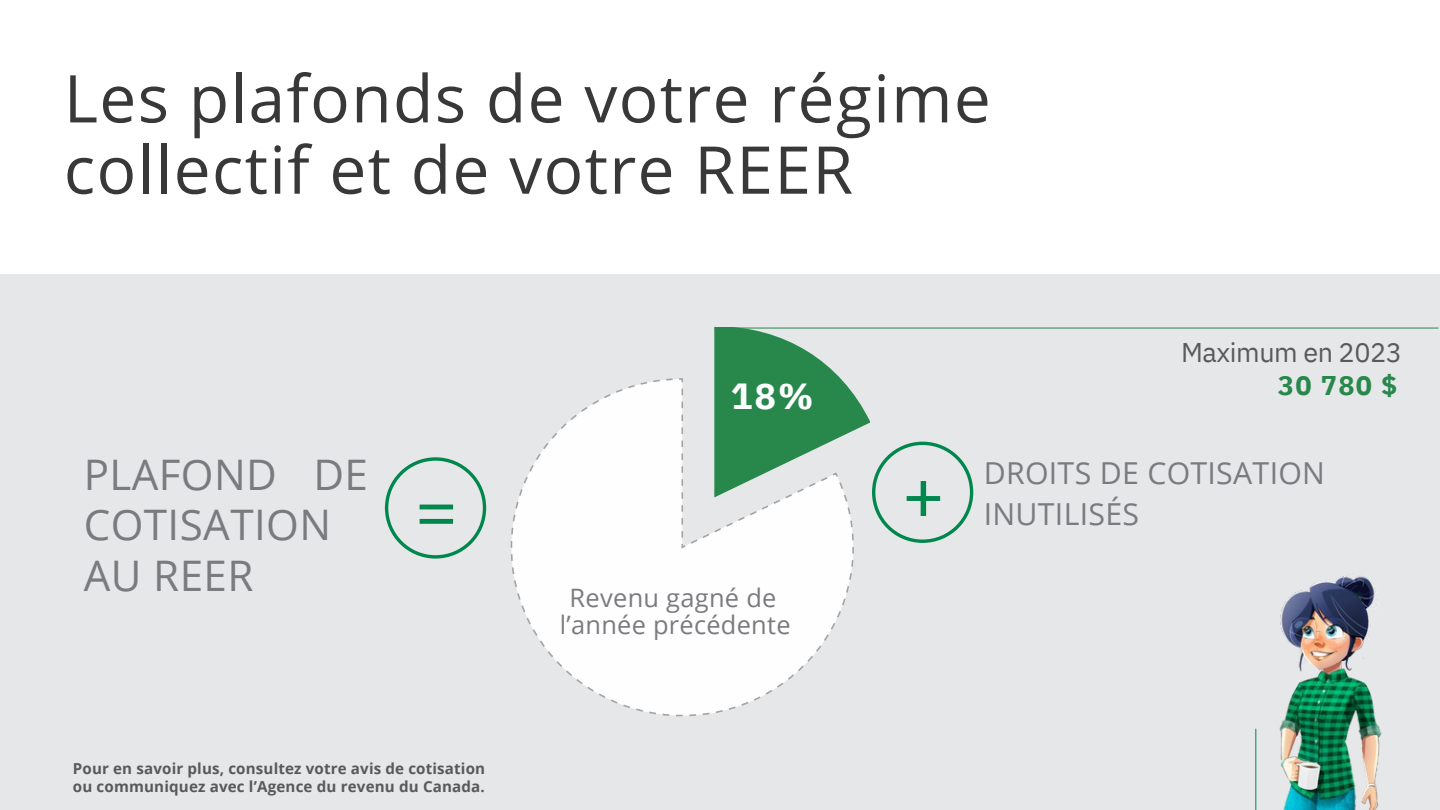
<style>
.page{position:relative;width:1440px;height:810px;background:#fff}
.page>*{position:absolute;margin:0;border:0;box-sizing:border-box;transform-origin:0 0}
.t1{font:71.85px "IBM Plex Sans";color:#00874e}
.t2{font:66px "Open Sans";letter-spacing:.02em;color:#383838}
.t3{font:65.85px "Open Sans";letter-spacing:.02em;color:#383838}
.t4{font:42.15px/49.5px "Open Sans";letter-spacing:.01em;color:#7b7a7f}
.t5{font:700 36.15px "IBM Plex Sans";color:#feffff}
.t6{font:30.3px "Open Sans";letter-spacing:.01em;color:#7b7a7f}
.t7{font:27px "IBM Plex Sans";letter-spacing:-.015em;color:#58595b}
.t8{font:700 27px "IBM Plex Sans";color:#28884c}
.t9{font:25.35px "Open Sans";letter-spacing:.01em;color:#7b7a7f}
.t10{font:700 15.15px "Open Sans";letter-spacing:.01em;color:#58595b}
</style>
<div class="page">
<div style="left:0;top:275px;width:1440px;height:535px;background:#e6e7e8"></div>
<svg style="left:510px;top:327px;width:362px;height:390px"></svg>
<hr style="left:714px;top:328px;width:724px;height:1px;background:#28884c">
<hr style="left:1255px;top:729px;width:1px;height:81px;background:#00874e">
<img style="left:1279px;top:574px;width:103px;height:236px">
<div style="left:385px;top:457px;width:101px;height:102px;border:3px solid #00874e;border-radius:50%"></div>
<div style="left:872px;top:442px;width:101px;height:101px;border:3px solid #00874e;border-radius:50%"></div>
<p class="t3" style="left:64px;top:52px;width:929px">Les plafonds de votre régime</p>
<p class="t2" style="left:64px;top:123px;width:791px">collectif et de votre REER</p>
<p class="t5" style="left:731px;top:372px;width:84px">18%</p>
<p class="t7" style="left:1181px;top:335px;width:222px">Maximum en 2023</p>
<p class="t8" style="left:1278px;top:367px;width:121px">30 780 $</p>
<p class="t4" style="left:84px;top:449px;width:286px">PLAFOND DE<br>COTISATION</p>
<p class="t4" style="left:84px;top:550px;width:171px">AU REER</p>
<p class="t1" style="left:415px;top:463px;width:45px">=</p>
<p class="t10" style="left:73px;top:758px;width:414px">Pour en savoir plus, consultez votre avis de cotisation</p>
<p class="t10" style="left:73px;top:776px;width:414px">ou communiquez avec l’Agence du revenu du Canada.</p>
<p class="t9" style="left:570px;top:580px;width:208px">Revenu gagné de</p>
<p class="t9" style="left:560px;top:607px;width:232px">l’année précédente</p>
<p class="t1" style="left:902px;top:447px;width:45px">+</p>
<p class="t6" style="left:984px;top:452px;width:343px">DROITS DE COTISATION</p>
<p class="t6" style="left:984px;top:493px;width:157px">INUTILISÉS</p>
</div>
